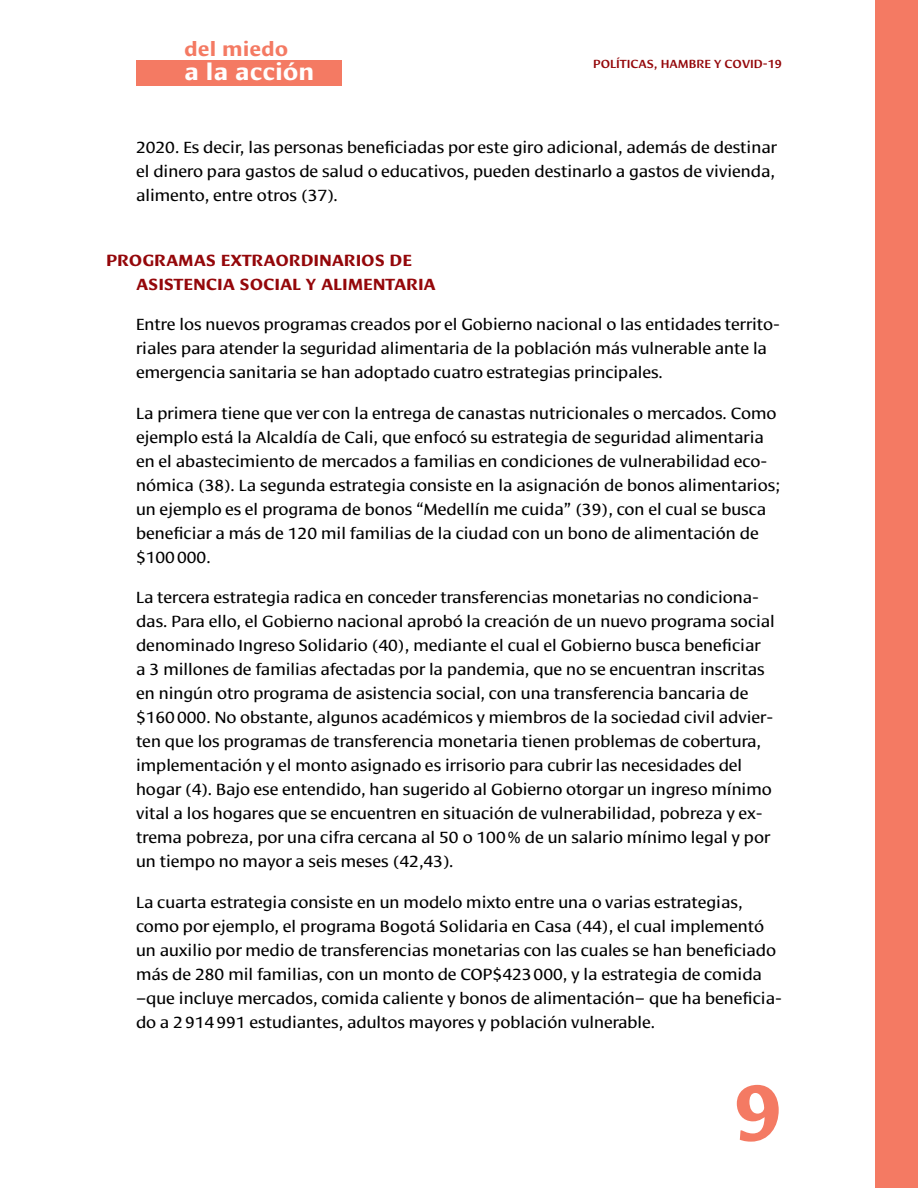
<style>
.page{position:relative;width:918px;height:1188px;background:#fff}
.page>*{position:absolute;margin:0;border:0;box-sizing:border-box;transform-origin:0 0}
.t1{font:700 81px "Cora";color:#f47a63}
.t2{font:700 23.7px "Cora";color:#fff}
.t3{font:700 20.4px "Cora";color:#f47a63}
.t4{font:16.5px/24px "Cora";color:#000}
.t5{font:700 16.5px/24px "Cora";color:#94070a}
.t6{font:500 12px "Cora";color:#94070a}
</style>
<div class="page">
<div style="left:876px;top:0;width:42px;height:1188px;background:#f47a63"></div>
<div style="left:136px;top:60px;width:206px;height:25px;background:#f47a63"></div>
<p class="t3" style="left:184px;top:37px;width:106px">del miedo</p>
<h2 class="t2" style="left:184px;top:58px;width:132px">a la acción</h2>
<p class="t6" style="left:593px;top:57px;width:190px">POLÍTICAS, HAMBRE Y COVID-19</p>
<p class="t4" style="left:136px;top:136px;width:642px;text-align:justify">2020. Es decir, las personas beneficiadas por este giro adicional, además de destinar el dinero para gastos de salud o educativos, pueden destinarlo a gastos de vivienda, alimento, entre otros (37).</p>
<p class="t5" style="left:136px;top:248px;width:301px;text-indent:-30px">PROGRAMAS EXTRAORDINARIOS DE<br>ASISTENCIA SOCIAL Y ALIMENTARIA</p>
<p class="t4" style="left:136px;top:313px;width:645px">Entre los nuevos programas creados por el Gobierno nacional o las entidades territo&shy;riales para atender la seguridad alimentaria de la población más vulnerable ante la emergencia sanitaria se han adoptado cuatro estrategias principales.</p>
<p class="t4" style="left:136px;top:401px;width:645px">La primera tiene que ver con la entrega de canastas nutricionales o mercados. Como ejemplo está la Alcaldía de Cali, que enfocó su estrategia de seguridad alimentaria en el abastecimiento de mercados a familias en condiciones de vulnerabilidad eco&shy;nómica (38). La segunda estrategia consiste en la asignación de bonos alimentarios; un ejemplo es el programa de bonos “Medellín me cuida” (39), con el cual se busca beneficiar a más de 120 mil familias de la ciudad con un bono de alimentación de $100000.</p>
<p class="t4" style="left:136px;top:586px;width:640px">La tercera estrategia radica en conceder transferencias monetarias no condiciona&shy;das. Para ello, el Gobierno nacional aprobó la creación de un nuevo programa social denominado Ingreso Solidario (40), mediante el cual el Gobierno busca beneficiar<br>a 3 millones de familias afectadas por la pandemia, que no se encuentran inscritas en ningún otro programa de asistencia social, con una transferencia bancaria de $160000. No obstante, algunos académicos y miembros de la sociedad civil advier&shy;ten que los programas de transferencia monetaria tienen problemas de cobertura, implementación y el monto asignado es irrisorio para cubrir las necesidades del hogar (4). Bajo ese entendido, han sugerido al Gobierno otorgar un ingreso mínimo vital a los hogares que se encuentren en situación de vulnerabilidad, pobreza y ex&shy;trema pobreza, por una cifra cercana al 50 o 100% de un salario mínimo legal y por un tiempo no mayor a seis meses (42,43).</p>
<p class="t4" style="left:136px;top:891px;width:647px">La cuarta estrategia consiste en un modelo mixto entre una o varias estrategias, como por ejemplo, el programa Bogotá Solidaria en Casa (44), el cual implementó un auxilio por medio de transferencias monetarias con las cuales se han beneficiado más de 280 mil familias, con un monto de COP$423000, y la estrategia de comida –que incluye mercados, comida caliente y bonos de alimentación– que ha beneficia&shy;do a 2914991 estudiantes, adultos mayores y población vulnerable.</p>
<h1 class="t1" style="left:734px;top:1065px;width:49px">9</h1>
</div>
